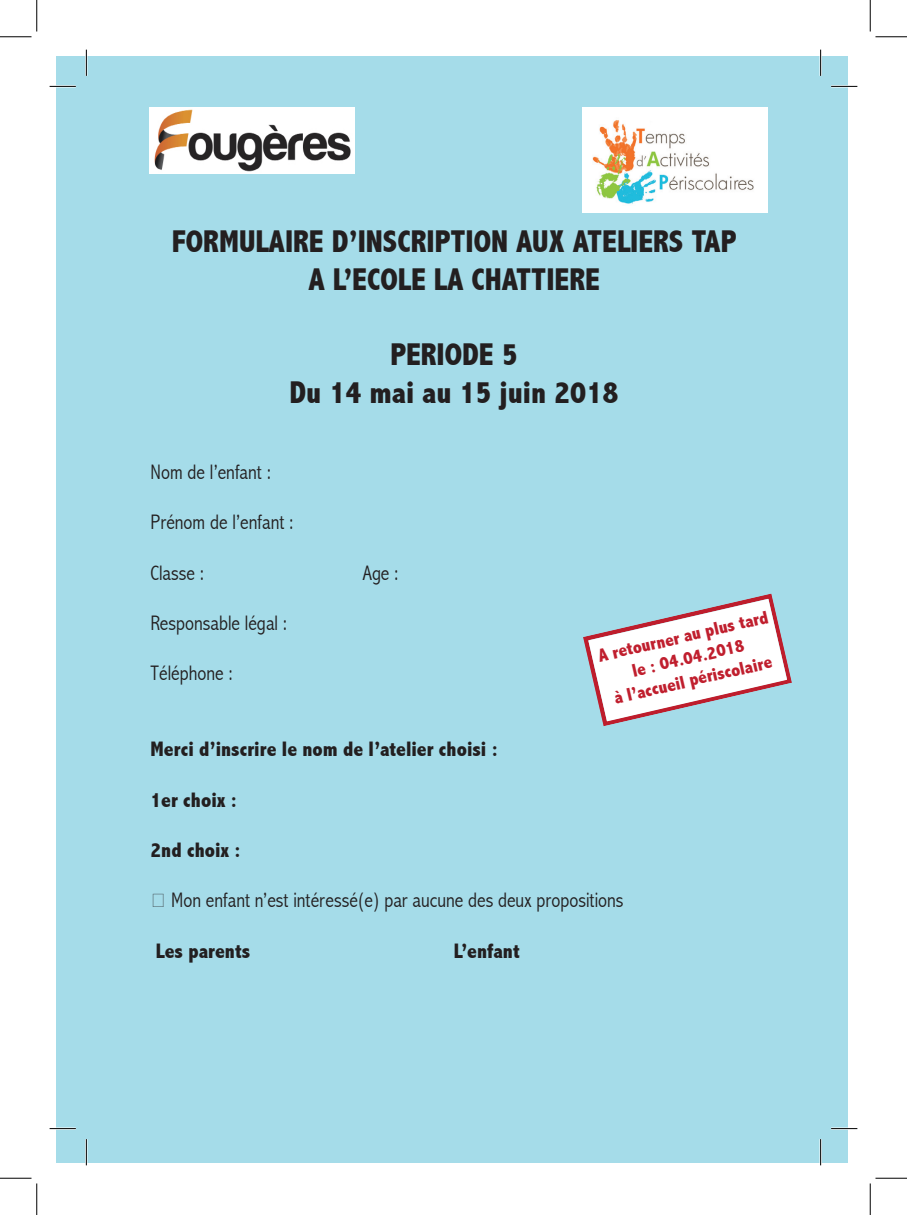
<style>
.page{position:relative;width:907px;height:1215px;background:#fff}
.page>*{position:absolute;margin:0;border:0;box-sizing:border-box;transform-origin:0 0}
.t1{font:800 condensed 31.5px "Abadi";color:#231f20}
.t2{font:300 condensed 21px "Abadi";color:#231f20}
.t3{font:800 condensed 21px "Abadi";color:#231f20}
.t4{font:800 condensed 18.55px/22.2px "Abadi";color:#c01f2e;text-align:center}
</style>
<div class="page">
<div style="left:57px;top:57px;width:791px;height:1106px;background:#a5dce9"></div>
<img style="left:149px;top:108px;width:206px;height:66px">
<img style="left:582px;top:108px;width:185px;height:104px">
<svg style="left:583px;top:593px;width:209px;height:133px"></svg>
<hr style="left:50px;top:85px;width:26px;height:2px;background:#fff">
<hr style="left:831px;top:85px;width:26px;height:2px;background:#fff">
<hr style="left:50px;top:1127px;width:26px;height:2px;background:#fff">
<hr style="left:831px;top:1127px;width:26px;height:2px;background:#fff">
<hr style="left:85px;top:50px;width:2px;height:26px;background:#fff">
<hr style="left:85px;top:1139px;width:2px;height:26px;background:#fff">
<hr style="left:819px;top:50px;width:3px;height:26px;background:#fff">
<hr style="left:819px;top:1139px;width:3px;height:26px;background:#fff">
<svg style="left:50px;top:86px;width:26px;height:1px"></svg>
<svg style="left:831px;top:86px;width:26px;height:1px"></svg>
<svg style="left:50px;top:1128px;width:26px;height:1px"></svg>
<svg style="left:831px;top:1128px;width:26px;height:1px"></svg>
<svg style="left:86px;top:50px;width:1px;height:26px"></svg>
<svg style="left:86px;top:1139px;width:1px;height:26px"></svg>
<svg style="left:820px;top:50px;width:1px;height:26px"></svg>
<svg style="left:820px;top:1139px;width:1px;height:26px"></svg>
<hr style="left:0;top:36px;width:32px;height:1px;background:#000">
<hr style="left:875px;top:36px;width:32px;height:1px;background:#000">
<hr style="left:0;top:1177px;width:32px;height:1px;background:#000">
<hr style="left:875px;top:1177px;width:32px;height:1px;background:#000">
<hr style="left:36px;top:0;width:1px;height:31px;background:#000">
<hr style="left:36px;top:1183px;width:1px;height:31px;background:#000">
<hr style="left:870px;top:0;width:1px;height:31px;background:#000">
<hr style="left:870px;top:1183px;width:1px;height:31px;background:#000">
<p class="t1" style="left:172px;top:223px;width:566px">FORMULAIRE D’INSCRIPTION AUX ATELIERS TAP</p>
<p class="t1" style="left:308px;top:261px;width:293px">A L’ECOLE LA CHATTIERE</p>
<p class="t1" style="left:390px;top:336px;width:129px">PERIODE 5</p>
<p class="t1" style="left:290px;top:374px;width:330px">Du 14 mai au 15 juin 2018</p>
<p class="t2" style="left:151px;top:459px;width:122px">Nom de l’enfant :</p>
<p class="t2" style="left:151px;top:510px;width:145px">Prénom de l’enfant :</p>
<p class="t2" style="left:151px;top:560px;width:55px">Classe :</p>
<p class="t2" style="left:363px;top:560px;width:37px">Age :</p>
<p class="t2" style="left:151px;top:611px;width:138px">Responsable légal :</p>
<p class="t2" style="left:151px;top:661px;width:84px">Téléphone :</p>
<p class="t4" style="left:596px;top:645px;width:175px;rotate:-13deg">A retourner au plus tard le : 04.04.2018<br>à l’accueil périscolaire</p>
<p class="t3" style="left:151px;top:737px;width:349px">Merci d’inscrire le nom de l’atelier choisi :</p>
<p class="t3" style="left:151px;top:787px;width:88px">1er choix :</p>
<p class="t3" style="left:151px;top:837px;width:92px">2nd choix :</p>
<p class="t2" style="left:151px;top:888px;width:474px">□ Mon enfant n’est intéressé(e) par aucune des deux propositions</p>
<p class="t3" style="left:156px;top:938px;width:96px">Les parents</p>
<p class="t3" style="left:454px;top:938px;width:67px">L’enfant</p>
</div>
